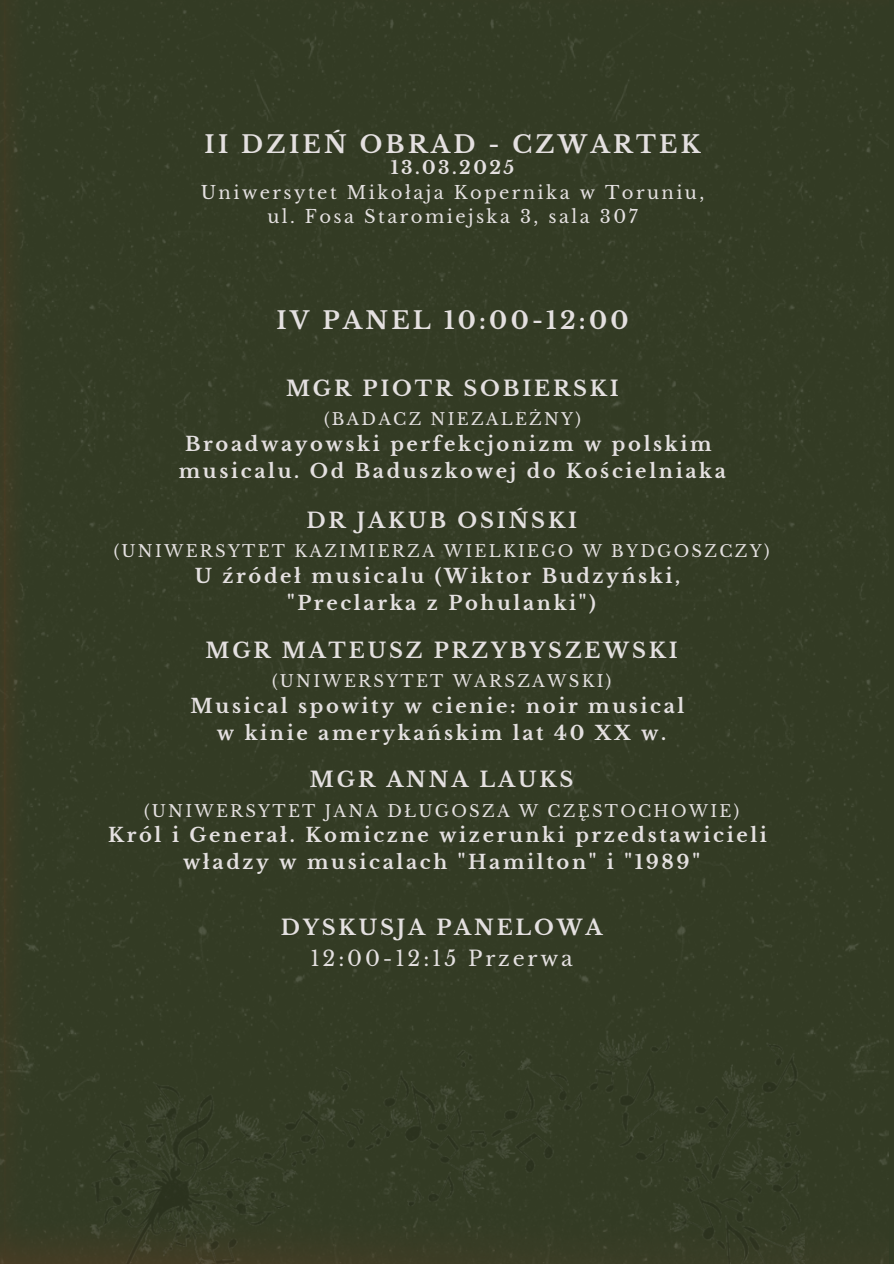
<style>
.page{position:relative;width:894px;height:1264px;background:#fff}
.page>*{position:absolute;margin:0;border:0;box-sizing:border-box;transform-origin:0 0}
.t1{font:700 24px "Libre Baskerville";letter-spacing:.135em;color:#e4e0e0}
.t2{font:700 21px "Libre Baskerville";letter-spacing:.135em;color:#e4e0e0}
.t3{font:21px "Libre Baskerville";letter-spacing:.135em;color:#e4e0e0}
.t4{font:700 19.5px/27px "Libre Baskerville";letter-spacing:.135em;color:#e4e0e0;text-align:center}
.t5{font:18px "Libre Baskerville";letter-spacing:.135em;color:#e4e0e0}
.t6{font:700 18px "Libre Baskerville";letter-spacing:.135em;color:#e4e0e0}
.t7{font:16.5px "Libre Baskerville";letter-spacing:.135em;color:#e4e0e0}
</style>
<div class="page">
<div style="left:0;top:0;width:888px;height:1263px;background:#333b24"></div>
<img style="left:89px;top:1030px;width:715px;height:233px">
<p class="t1" style="left:204px;top:130px;width:497px">II DZIEŃ OBRAD - CZWARTEK</p>
<h1 class="t6" style="left:391px;top:156px;width:125px">13.03.2025</h1>
<p class="t5" style="left:201px;top:181px;width:505px">Uniwersytet Mikołaja Kopernika w Toruniu,</p>
<p class="t5" style="left:267px;top:206px;width:371px">ul. Fosa Staromiejska 3, sala 307</p>
<p class="t1" style="left:276px;top:306px;width:353px">IV PANEL 10:00-12:00</p>
<h1 class="t2" style="left:286px;top:375px;width:334px">MGR PIOTR SOBIERSKI</h1>
<h2 class="t7" style="left:324px;top:409px;width:258px">(BADACZ NIEZALEŻNY)</h2>
<h2 class="t4" style="left:179px;top:430px;width:548px">Broadwayowski perfekcjonizm w polskim musicalu. Od Baduszkowej do Kościelniaka</h2>
<h3 class="t2" style="left:306px;top:507px;width:272px">DR JAKUB OSIŃSKI</h3>
<h2 class="t7" style="left:114px;top:541px;width:657px">(UNIWERSYTET KAZIMIERZA WIELKIEGO W BYDGOSZCZY)</h2>
<p class="t4" style="left:195px;top:562px;width:486px">U źródeł musicalu (Wiktor Budzyński,</p>
<p class="t4" style="left:287px;top:589px;width:310px">"Preclarka z Pohulanki")</p>
<h3 class="t2" style="left:205px;top:637px;width:474px">MGR MATEUSZ PRZYBYSZEWSKI</h3>
<h2 class="t7" style="left:272px;top:670px;width:340px">(UNIWERSYTET WARSZAWSKI)</h2>
<h2 class="t4" style="left:190px;top:692px;width:495px">Musical spowity w cienie: noir musical w kinie amerykańskim lat 40 XX w.</h2>
<p class="t2" style="left:310px;top:767px;width:265px">MGR ANNA LAUKS</p>
<h2 class="t7" style="left:144px;top:800px;width:596px">(UNIWERSYTET JANA DŁUGOSZA W CZĘSTOCHOWIE)</h2>
<h2 class="t4" style="left:108px;top:822px;width:660px">Król i Generał. Komiczne wizerunki przedstawicieli władzy w musicalach "Hamilton" i "1989"</h2>
<h3 class="t2" style="left:281px;top:914px;width:323px">DYSKUSJA PANELOWA</h3>
<h2 class="t3" style="left:310px;top:945px;width:264px">12:00-12:15 Przerwa</h2>
</div>
